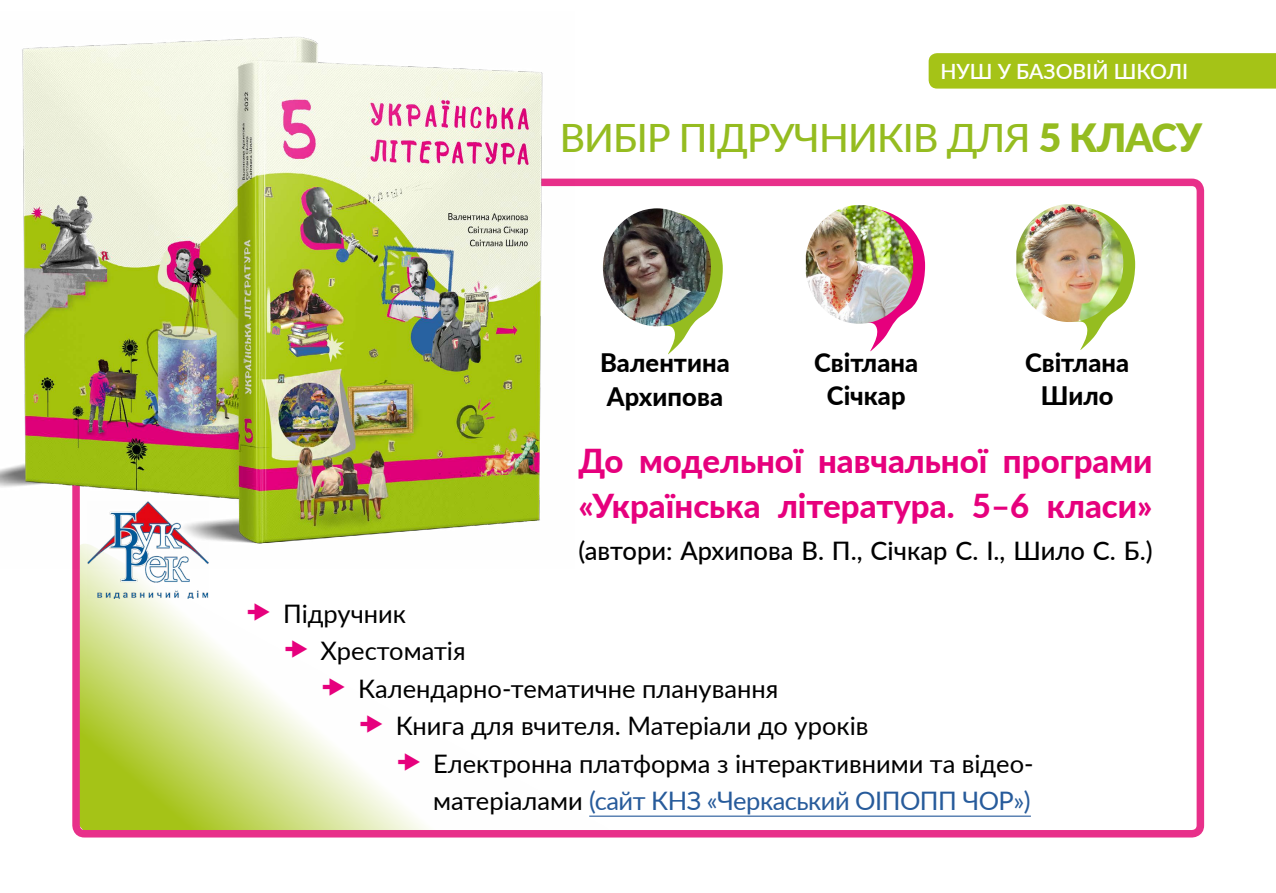
<style>
.page{position:relative;width:1276px;height:893px;background:#fff}
.page>*{position:absolute;margin:0;border:0;box-sizing:border-box;transform-origin:0 0}
.t1{font:500 39px "Lato";letter-spacing:-.02em;color:#95bc20}
.t2{font:800 33px/45px "Lato";color:#e6007d}
.t3{font:25.5px "Lato";color:#000}
.t4{font:800 25.5px/33.2px "Lato";color:#000;text-align:center}
.t5{font:25.5px "Lato";letter-spacing:-.02em;color:#275b9b}
.t6{font:500 25.5px "Lato";color:#000}
.t7{font:600 21px "Lato";color:#fff}
.s1{font-weight:900}
.s2{color:#000}
</style>
<div class="page">
<div style="left:928px;top:53px;width:348px;height:36px;background:#a5c317"></div>
<svg style="left:81px;top:568px;width:538px;height:260px"></svg>
<div style="left:72px;top:179px;width:1132px;height:658px;border:8px solid #e8308a;border-radius:9px"></div>
<img style="left:0;top:37px;width:574px;height:531px">
<hr style="left:589px;top:816px;width:442px;height:1px;background:#275b9b">
<img style="left:87px;top:502px;width:122px;height:96px">
<svg style="left:653px;top:234px;width:70px;height:121px"></svg>
<img style="left:603px;top:208px;width:108px;height:118px">
<svg style="left:870px;top:230px;width:55px;height:122px"></svg>
<img style="left:806px;top:205px;width:107px;height:119px">
<svg style="left:1080px;top:229px;width:55px;height:121px"></svg>
<img style="left:1016px;top:204px;width:107px;height:118px">
<svg style="left:248px;top:603px;width:22px;height:17px"></svg>
<svg style="left:246px;top:660px;width:30px;height:1px"></svg>
<svg style="left:286px;top:640px;width:21px;height:18px"></svg>
<svg style="left:246px;top:698px;width:30px;height:1px"></svg>
<svg style="left:283px;top:698px;width:30px;height:1px"></svg>
<svg style="left:323px;top:678px;width:22px;height:17px"></svg>
<svg style="left:246px;top:735px;width:30px;height:1px"></svg>
<svg style="left:283px;top:735px;width:30px;height:1px"></svg>
<svg style="left:321px;top:735px;width:30px;height:1px"></svg>
<svg style="left:361px;top:715px;width:21px;height:18px"></svg>
<svg style="left:246px;top:773px;width:30px;height:1px"></svg>
<svg style="left:283px;top:773px;width:30px;height:1px"></svg>
<svg style="left:321px;top:773px;width:30px;height:1px"></svg>
<svg style="left:358px;top:773px;width:30px;height:1px"></svg>
<svg style="left:398px;top:753px;width:22px;height:17px"></svg>
<p class="t7" style="left:940px;top:56px;width:249px">НУШ У БАЗОВІЙ ШКОЛІ</p>
<h1 class="t1" style="left:560px;top:110px;width:644px">ВИБІР ПІДРУЧНИКІВ ДЛЯ <span class="s1">5 КЛАСУ</span></h1>
<p class="t4" style="left:600px;top:345px;width:131px;text-align:left">Валентина<br>Архипова</p>
<p class="t4" style="left:814px;top:345px;width:106px">Світлана<br>Січкар</p>
<p class="t4" style="left:1025px;top:345px;width:106px">Світлана<br>Шило</p>
<p class="t2" style="left:578px;top:437px;width:575px">До модельної навчальної програми «Українська література. 5–6 класи»</p>
<p class="t6" style="left:578px;top:532px;width:575px">(автори: Архипова В. П., Січкар С. І., Шило С. Б.)</p>
<p class="t3" style="left:283px;top:595px;width:124px">Підручник</p>
<p class="t3" style="left:321px;top:633px;width:146px">Хрестоматія</p>
<p class="t3" style="left:358px;top:670px;width:422px">Календарно-тематичне планування</p>
<p class="t3" style="left:396px;top:708px;width:474px">Книга для вчителя. Матеріали до уроків</p>
<p class="t3" style="left:433px;top:745px;width:599px">Електронна платформа з інтерактивними та відео-</p>
<p class="t5" style="left:433px;top:783px;width:599px"><span class="s2">матеріалами</span> (сайт КНЗ «Черкаський ОІПОПП ЧОР»)</p>
</div>
